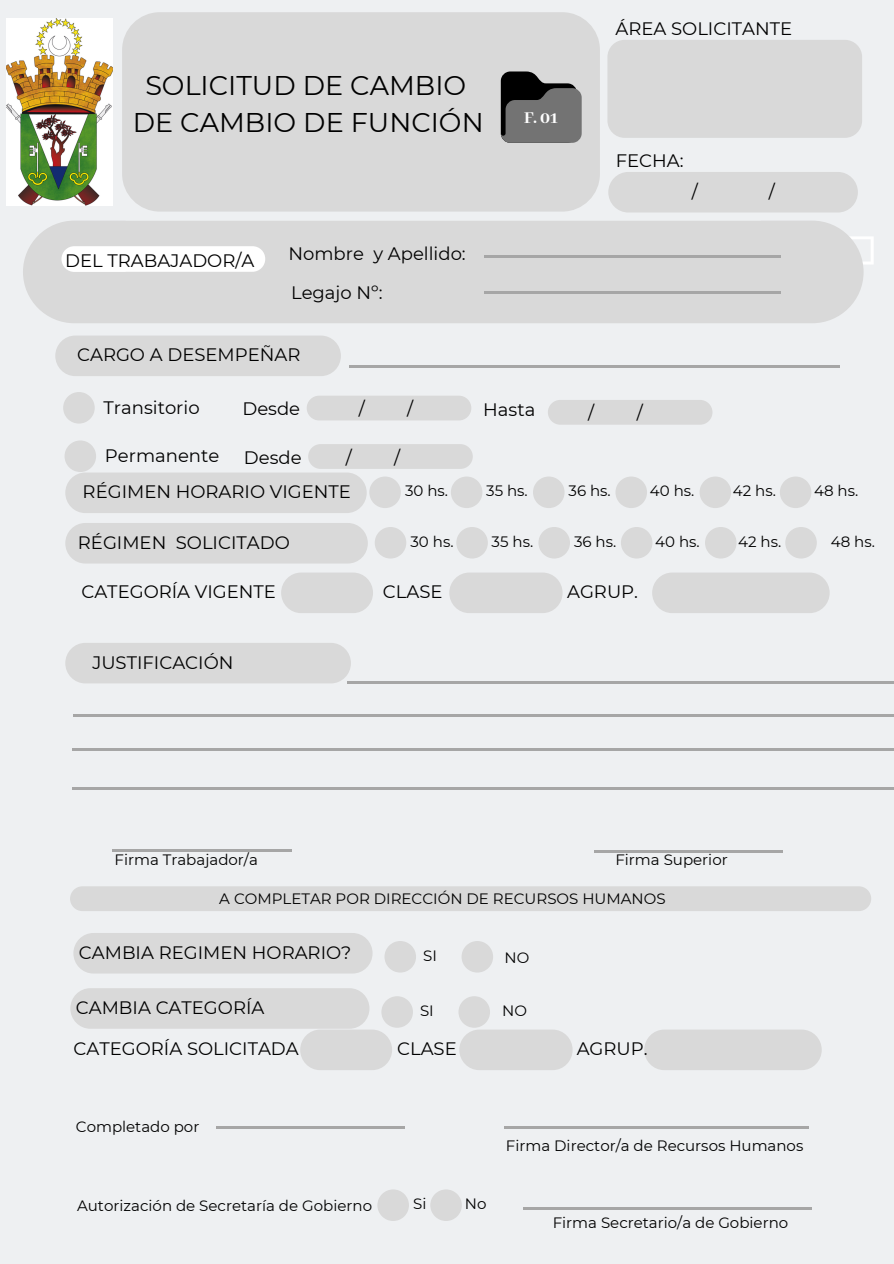
<style>
.page{position:relative;width:894px;height:1264px;background:#fff}
.page>*{position:absolute;margin:0;border:0;box-sizing:border-box;transform-origin:0 0}
.t1{font:27px/37.2px "Montserrat";color:#000;text-align:center}
.t2{font:18px/38.7px "Montserrat";color:#000}
.t3{font:800 18px "Abhaya Libre";color:#fff}
.t4{font:15px "Montserrat";color:#000}
</style>
<div class="page">
<div style="left:0;top:0;width:893px;height:1263px;background:#eef0f2"></div>
<div style="left:122px;top:12px;width:477px;height:199px;background:#d9d9d9;border-radius:38px"></div>
<svg style="left:500px;top:71px;width:81px;height:72px"></svg>
<img style="left:7px;top:19px;width:106px;height:187px">
<svg style="left:851px;top:237px;width:22px;height:27px"></svg>
<div style="left:608px;top:172px;width:249px;height:40px;background:#d9d9d9;border-radius:20px"></div>
<div style="left:607px;top:40px;width:254px;height:98px;background:#d9d9d9;border-radius:17px"></div>
<div style="left:23px;top:220px;width:840px;height:103px;background:#d9d9d9;border-radius:51px"></div>
<div style="left:61px;top:246px;width:204px;height:26px;background:#fff;border-radius:13px"></div>
<hr style="left:484px;top:255px;width:295px;height:3px;background:#a6a6a6">
<hr style="left:484px;top:291px;width:296px;height:2px;background:#a6a6a6">
<div style="left:65px;top:643px;width:286px;height:40px;background:#d9d9d9;border-radius:20px"></div>
<hr style="left:74px;top:714px;width:819px;height:2px;background:#a6a6a6">
<hr style="left:73px;top:748px;width:820px;height:3px;background:#a6a6a6">
<hr style="left:112px;top:849px;width:179px;height:2px;background:#a6a6a6">
<hr style="left:594px;top:849px;width:188px;height:3px;background:#a6a6a6">
<div style="left:70px;top:886px;width:800px;height:25px;background:#d9d9d9;border-radius:12px"></div>
<hr style="left:523px;top:1207px;width:288px;height:2px;background:#a6a6a6">
<hr style="left:504px;top:1126px;width:304px;height:2px;background:#a6a6a6">
<hr style="left:217px;top:1126px;width:188px;height:2px;background:#a6a6a6">
<svg style="left:377px;top:1189px;width:32px;height:31px"></svg>
<svg style="left:430px;top:1189px;width:31px;height:31px"></svg>
<div style="left:65px;top:472px;width:301px;height:41px;background:#d9d9d9;border-radius:20px"></div>
<svg style="left:369px;top:476px;width:32px;height:32px"></svg>
<svg style="left:451px;top:476px;width:31px;height:32px"></svg>
<svg style="left:533px;top:476px;width:31px;height:32px"></svg>
<svg style="left:615px;top:476px;width:31px;height:32px"></svg>
<svg style="left:699px;top:476px;width:32px;height:32px"></svg>
<svg style="left:780px;top:476px;width:31px;height:32px"></svg>
<div style="left:55px;top:335px;width:286px;height:41px;background:#d9d9d9;border-radius:20px"></div>
<svg style="left:63px;top:392px;width:32px;height:31px"></svg>
<svg style="left:65px;top:440px;width:31px;height:32px"></svg>
<div style="left:306px;top:395px;width:165px;height:25px;background:#d9d9d9;border-radius:12px"></div>
<div style="left:547px;top:400px;width:165px;height:24px;background:#d9d9d9;border-radius:12px"></div>
<div style="left:308px;top:444px;width:164px;height:25px;background:#d9d9d9;border-radius:12px"></div>
<hr style="left:349px;top:365px;width:491px;height:2px;background:#a6a6a6">
<svg style="left:384px;top:941px;width:32px;height:31px"></svg>
<svg style="left:461px;top:941px;width:32px;height:31px"></svg>
<div style="left:73px;top:933px;width:299px;height:40px;background:#d9d9d9;border-radius:20px"></div>
<div style="left:281px;top:572px;width:92px;height:41px;background:#d9d9d9;border-radius:20px"></div>
<div style="left:449px;top:572px;width:113px;height:41px;background:#d9d9d9;border-radius:20px"></div>
<div style="left:652px;top:572px;width:177px;height:41px;background:#d9d9d9;border-radius:20px"></div>
<svg style="left:381px;top:996px;width:32px;height:31px"></svg>
<svg style="left:458px;top:996px;width:32px;height:31px"></svg>
<div style="left:70px;top:988px;width:299px;height:40px;background:#d9d9d9;border-radius:20px"></div>
<div style="left:300px;top:1029px;width:92px;height:41px;background:#d9d9d9;border-radius:20px"></div>
<div style="left:459px;top:1029px;width:113px;height:41px;background:#d9d9d9;border-radius:20px"></div>
<div style="left:644px;top:1029px;width:177px;height:41px;background:#d9d9d9;border-radius:20px"></div>
<div style="left:65px;top:523px;width:303px;height:40px;background:#d9d9d9;border-radius:20px"></div>
<svg style="left:375px;top:527px;width:31px;height:31px"></svg>
<svg style="left:456px;top:527px;width:31px;height:31px"></svg>
<svg style="left:538px;top:527px;width:32px;height:31px"></svg>
<svg style="left:621px;top:527px;width:31px;height:31px"></svg>
<svg style="left:705px;top:527px;width:31px;height:31px"></svg>
<svg style="left:785px;top:527px;width:31px;height:31px"></svg>
<hr style="left:73px;top:786px;width:820px;height:3px;background:#a6a6a6">
<hr style="left:346px;top:681px;width:547px;height:2px;background:#a6a6a6">
<h1 class="t1" style="left:133px;top:67px;width:352px">SOLICITUD DE CAMBIO<br>DE CAMBIO DE FUNCIÓN</h1>
<p class="t3" style="left:524px;top:107px;width:35px">F. 01</p>
<p class="t2" style="left:65px;top:241px;width:190px">DEL TRABAJADOR/A</p>
<p class="t2" style="left:288px;top:234px;width:179px">Nombre y Apellido:<br>Legajo Nº:</p>
<p class="t2" style="left:77px;top:335px;width:225px">CARGO A DESEMPEÑAR</p>
<p class="t2" style="left:104px;top:388px;width:98px">Transitorio</p>
<p class="t2" style="left:105px;top:436px;width:116px">Permanente</p>
<p class="t2" style="left:358px;top:389px;width:8px">/</p>
<p class="t2" style="left:407px;top:389px;width:8px">/</p>
<p class="t2" style="left:242px;top:389px;width:59px">Desde</p>
<p class="t2" style="left:483px;top:390px;width:54px">Hasta</p>
<p class="t2" style="left:244px;top:438px;width:59px">Desde</p>
<p class="t2" style="left:345px;top:438px;width:8px">/</p>
<p class="t2" style="left:394px;top:438px;width:8px">/</p>
<p class="t2" style="left:615px;top:9px;width:178px">ÁREA SOLICITANTE</p>
<p class="t2" style="left:615px;top:141px;width:69px">FECHA:</p>
<p class="t2" style="left:691px;top:172px;width:8px">/</p>
<p class="t2" style="left:768px;top:172px;width:8px">/</p>
<p class="t2" style="left:588px;top:393px;width:8px">/</p>
<p class="t2" style="left:636px;top:393px;width:8px">/</p>
<p class="t2" style="left:83px;top:472px;width:270px">RÉGIMEN HORARIO VIGENTE</p>
<p class="t4" style="left:405px;top:481px;width:45px">30 hs.</p>
<p class="t4" style="left:486px;top:481px;width:43px">35 hs.</p>
<p class="t4" style="left:568px;top:481px;width:44px">36 hs.</p>
<p class="t4" style="left:649px;top:481px;width:46px">40 hs.</p>
<p class="t4" style="left:732px;top:481px;width:45px">42 hs.</p>
<p class="t4" style="left:813px;top:481px;width:46px">48 hs.</p>
<p class="t2" style="left:78px;top:523px;width:213px">RÉGIMEN SOLICITADO</p>
<p class="t4" style="left:410px;top:532px;width:45px">30 hs.</p>
<p class="t4" style="left:491px;top:532px;width:43px">35 hs.</p>
<p class="t4" style="left:574px;top:532px;width:44px">36 hs.</p>
<p class="t4" style="left:655px;top:532px;width:46px">40 hs.</p>
<p class="t4" style="left:738px;top:532px;width:45px">42 hs.</p>
<p class="t4" style="left:830px;top:532px;width:46px">48 hs.</p>
<p class="t2" style="left:81px;top:572px;width:196px">CATEGORÍA VIGENTE</p>
<p class="t2" style="left:383px;top:572px;width:61px">CLASE</p>
<p class="t2" style="left:567px;top:572px;width:72px">AGRUP.</p>
<p class="t2" style="left:92px;top:642px;width:143px">JUSTIFICACIÓN</p>
<p class="t4" style="left:114px;top:850px;width:145px">Firma Trabajador/a</p>
<p class="t4" style="left:615px;top:850px;width:114px">Firma Superior</p>
<p class="t4" style="left:219px;top:889px;width:447px">A COMPLETAR POR DIRECCIÓN DE RECURSOS HUMANOS</p>
<p class="t2" style="left:79px;top:932px;width:274px">CAMBIA REGIMEN HORARIO?</p>
<p class="t4" style="left:423px;top:946px;width:15px">SI</p>
<p class="t4" style="left:504px;top:948px;width:26px">NO</p>
<p class="t2" style="left:76px;top:988px;width:190px">CAMBIA CATEGORÍA</p>
<p class="t4" style="left:420px;top:1001px;width:15px">SI</p>
<p class="t4" style="left:502px;top:1001px;width:26px">NO</p>
<p class="t2" style="left:73px;top:1029px;width:227px">CATEGORÍA SOLICITADA</p>
<p class="t2" style="left:397px;top:1029px;width:61px">CLASE</p>
<p class="t2" style="left:576px;top:1029px;width:72px">AGRUP.</p>
<p class="t4" style="left:76px;top:1117px;width:125px">Completado por</p>
<p class="t4" style="left:77px;top:1196px;width:296px">Autorización de Secretaría de Gobierno</p>
<p class="t4" style="left:413px;top:1194px;width:15px">Si</p>
<p class="t4" style="left:464px;top:1194px;width:23px">No</p>
<p class="t4" style="left:506px;top:1136px;width:299px">Firma Director/a de Recursos Humanos</p>
<p class="t4" style="left:552px;top:1213px;width:237px">Firma Secretario/a de Gobierno</p>
</div>
